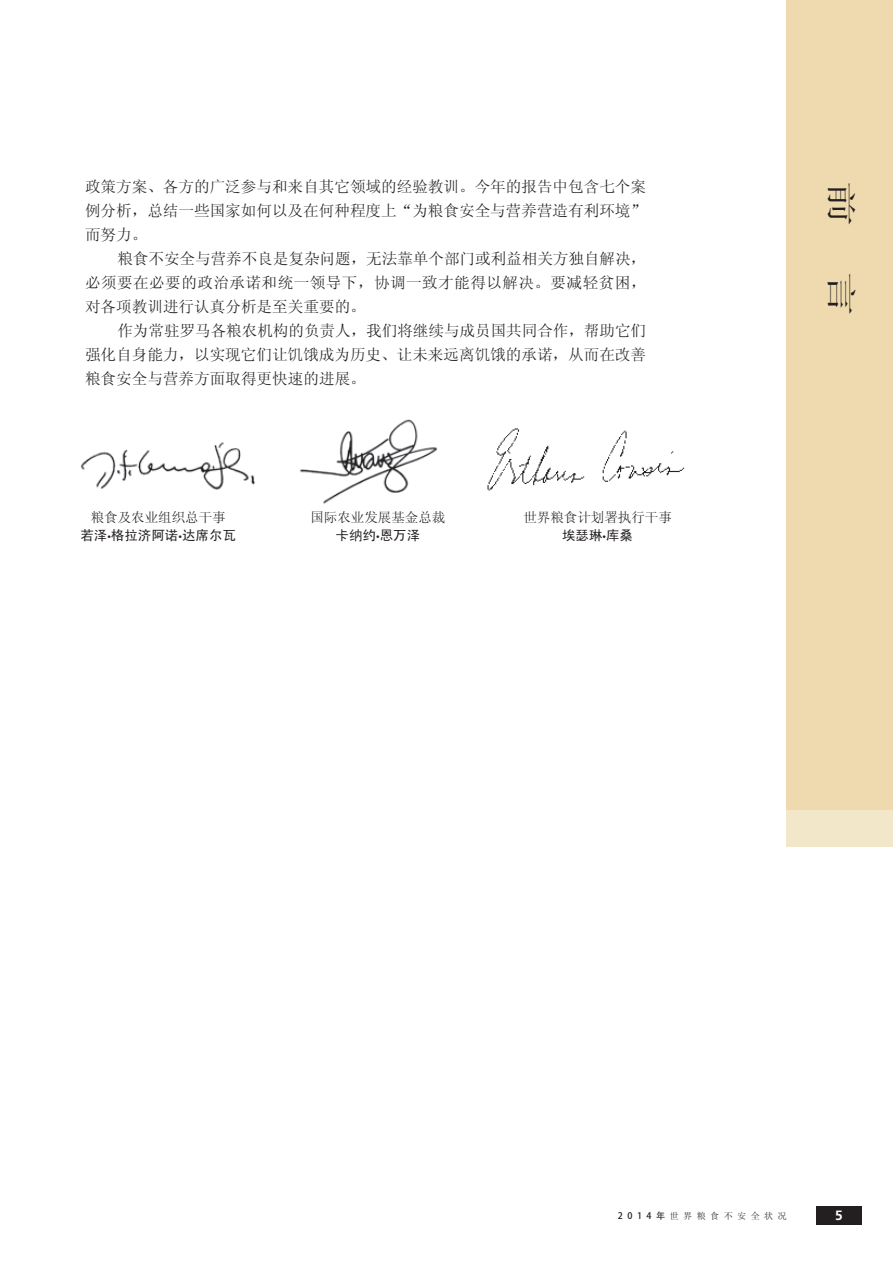
<style>
.page{position:relative;width:893px;height:1263px;background:#fff}
.page>*{position:absolute;margin:0;border:0;box-sizing:border-box;transform-origin:0 0}
.t1{font:30px "Sim Sun";color:#231f20;scale:1.5 1}
.t2{font:15.6px/24px "Sim Sun";color:#231f20;text-align:justify}
.t3{font:13.5px "Sim Sun";color:#231f20}
.t4{font:13.5px "Sim Hei";color:#231f20}
.t5{font:700 13.5px "Frutiger";color:#fff}
.t6{font:9px "Sim Sun";letter-spacing:.5em;color:#231f20}
.s1{font-family:"Win Soft Pro";font-weight:500}
.s2{font-family:"Adobe Heiti Std"}
</style>
<div class="page">
<div style="left:787px;top:0;width:106px;height:846px;background:#eedaae"></div>
<div style="left:787px;top:810px;width:106px;height:36px;background:#f3e7ca"></div>
<div style="left:816px;top:1206px;width:45px;height:18px;background:#231f20"></div>
<img style="left:300px;top:419px;width:138px;height:85px">
<img style="left:80px;top:442px;width:176px;height:48px">
<img style="left:487px;top:428px;width:198px;height:63px">
<p class="t2" style="left:85px;top:174px;width:563px">政策方案、各方的广泛参与和来自其它领域的经验教训。今年的报告中包含七个案</p>
<h1 class="t1" style="left:856px;top:181px;width:31px;rotate:90deg">前</h1>
<p class="t2" style="left:85px;top:198px;width:563px">例分析，总结一些国家如何以及在何种程度上“为粮食安全与营养营造有利环境”而努力。</p>
<p class="t2" style="left:85px;top:246px;width:563px;text-indent:32px">粮食不安全与营养不良是复杂问题，无法靠单个部门或利益相关方独自解决，必须要在必要的政治承诺和统一领导下，协调一致才能得以解决。要减轻贫困，对各项教训进行认真分析是至关重要的。</p>
<p class="t2" style="left:85px;top:318px;width:563px;text-indent:32px">作为常驻罗马各粮农机构的负责人，我们将继续与成员国共同合作，帮助它们强化自身能力，以实现它们让饥饿成为历史、让未来远离饥饿的承诺，从而在改善粮食安全与营养方面取得更快速的进展。</p>
<h1 class="t1" style="left:856px;top:271px;width:31px;rotate:90deg">言</h1>
<p class="t3" style="left:91px;top:510px;width:137px">粮食及农业组织总干事</p>
<p class="t4" style="left:80px;top:528px;width:157px">若泽<span class="s1">•</span>格拉济阿诺<span class="s1">•</span>达席尔瓦</p>
<p class="t3" style="left:310px;top:510px;width:136px">国际农业发展基金总裁</p>
<p class="t4" style="left:336px;top:528px;width:86px">卡纳约<span class="s1">•</span>恩万泽</p>
<p class="t3" style="left:523px;top:510px;width:150px">世界粮食计划署执行干事</p>
<p class="t4" style="left:562px;top:528px;width:73px">埃瑟琳<span class="s1">•</span>库桑</p>
<p class="t6" style="left:618px;top:1211px;width:170px"><span class="s2">2014年</span>世界粮食不安全状况</p>
<p class="t5" style="left:835px;top:1207px;width:9px">5</p>
</div>
